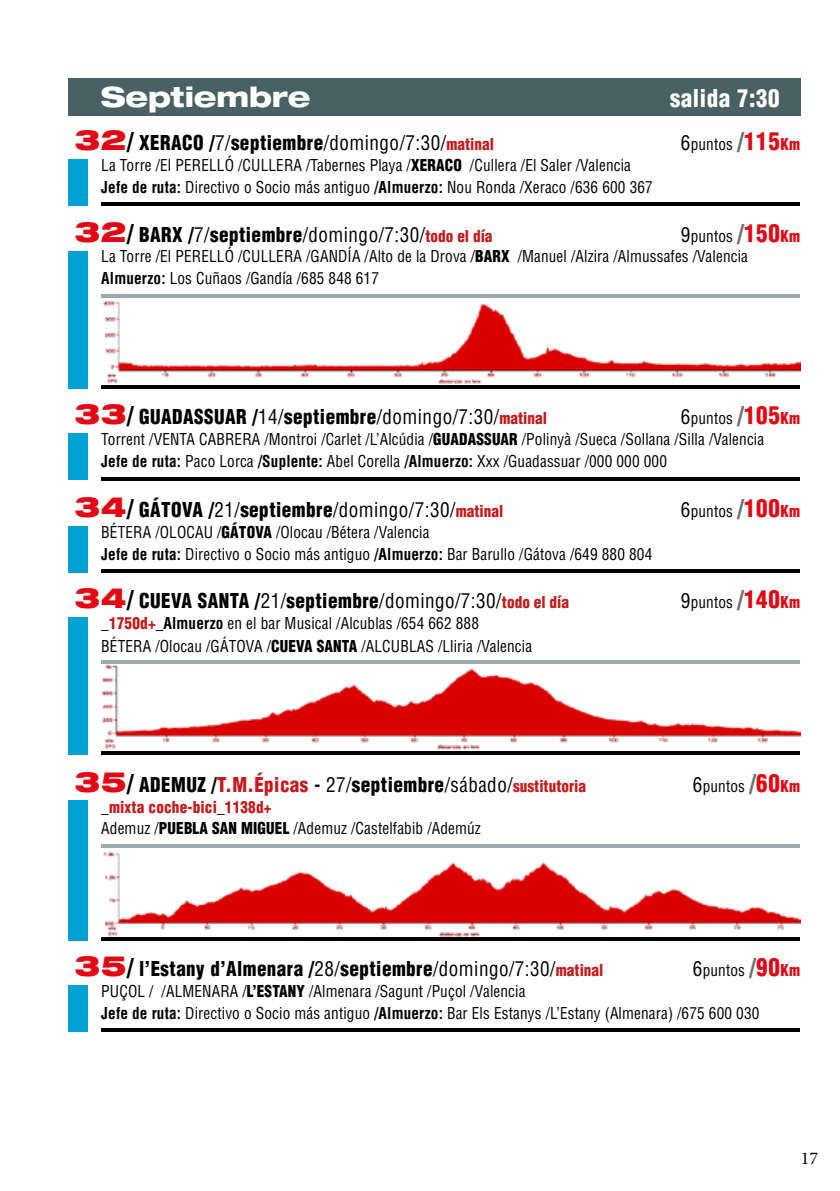
<style>
.page{position:relative;width:840px;height:1191px;background:#fff}
.page>*{position:absolute;margin:0;border:0;box-sizing:border-box;transform-origin:0 0}
.t1{font:800 expanded 28px "Helvetica Neue";letter-spacing:-.005em;color:#fff}
.t2{font:900 condensed 24px "Helvetica";letter-spacing:.025em;color:#fff;scale:.95 1}
.t3{font:900 condensed 20px "Helvetica";letter-spacing:.025em;color:#000;scale:.95 1}
.t4{font:condensed 20px "Helvetica";letter-spacing:.025em;color:#000;scale:.95 1}
.t5{font:18px "Minion Pro";color:#000}
.t6{font:condensed 16px/21.4px "Helvetica";letter-spacing:.01em;color:#000;scale:.95 1}
.s1{font-family:"Helvetica Neue";font-stretch:expanded;font-size:28px;color:#e30613}
.s2{font-size:24px}
.s3{font-weight:400}
.s4{font-size:16px;color:#c51a1b}
.s5{font-size:20px}
.s6{font-weight:900;font-size:24px;color:#706f6f}
.s7{font-weight:900;font-size:24px;color:#e30613}
.s8{font-weight:900;color:#e30613}
.s9{font-weight:900}
.s10{font-weight:700}
.s11{font-family:"Helvetica Neue";font-weight:900;font-stretch:expanded;font-size:28px;color:#e30613}
.s12{font-weight:900;font-size:24px}
.s13{font-weight:900;font-size:16px;color:#c51a1b}
.s14{font-weight:900;color:#c51a1b}
.s15{color:#c51a1b}
</style>
<div class="page">
<div style="left:68px;top:79px;width:731px;height:37px;background:#496164"></div>
<hr style="left:101px;top:202px;width:698px;height:4px;background:#000">
<div style="left:68px;top:159px;width:20px;height:47px;background:#00a1d4"></div>
<img style="left:101px;top:297px;width:698px;height:87px">
<hr style="left:101px;top:294px;width:698px;height:3px;background:#9ba9b1">
<div style="left:68px;top:251px;width:20px;height:137px;background:#00a1d4"></div>
<hr style="left:101px;top:385px;width:698px;height:3px;background:#000">
<img style="left:102px;top:664px;width:697px;height:86px">
<hr style="left:101px;top:660px;width:698px;height:4px;background:#9ba9b1">
<div style="left:68px;top:617px;width:20px;height:138px;background:#00a1d4"></div>
<hr style="left:101px;top:751px;width:698px;height:4px;background:#000">
<hr style="left:101px;top:570px;width:698px;height:3px;background:#000">
<div style="left:68px;top:526px;width:20px;height:47px;background:#00a1d4"></div>
<hr style="left:101px;top:1028px;width:698px;height:4px;background:#000">
<div style="left:68px;top:985px;width:20px;height:47px;background:#00a1d4"></div>
<hr style="left:101px;top:477px;width:698px;height:3px;background:#000">
<div style="left:68px;top:433px;width:20px;height:47px;background:#00a1d4"></div>
<img style="left:101px;top:847px;width:698px;height:90px">
<hr style="left:101px;top:844px;width:698px;height:3px;background:#9ba9b1">
<hr style="left:101px;top:937px;width:698px;height:3px;background:#000">
<div style="left:68px;top:800px;width:20px;height:140px;background:#00a1d4"></div>
<h1 class="t1" style="left:101px;top:79px;width:211px">Septiembre</h1>
<h2 class="t2" style="left:669px;top:83px;width:117px">salida 7:30</h2>
<p class="t3" style="left:74px;top:130px;width:443px"><span class="s1">32</span><span class="s2">/</span> XERACO /<span class="s3">7/</span>septiembre<span class="s3">/domingo/7:30/</span><span class="s4">matinal</span></p>
<p class="t6" style="left:680px;top:133px;width:127px"><span class="s5">6</span>puntos <span class="s6">/</span><span class="s7">115</span><span class="s8">Km</span></p>
<p class="t6" style="left:101px;top:153px;width:581px;line-height:22px">La Torre /El PERELLÓ /CULLERA /Tabernes Playa /<span class="s9">XERACO</span> /Cullera /El Saler /Valencia<br><span class="s10">Jefe de ruta:</span> Directivo o Socio más antiguo <span class="s10">/Almuerzo:</span> Nou Ronda /Xeraco /636 600 367</p>
<p class="t4" style="left:74px;top:222px;width:441px"><span class="s11">32</span><span class="s12">/</span> <span class="s9">BARX /</span>7/<span class="s9">septiembre</span>/domingo/7:30/<span class="s13">todo el día</span></p>
<p class="t6" style="left:101px;top:225px;width:736px;text-indent:579px"><span class="s5">9</span>puntos <span class="s6">/</span><span class="s7">150</span><span class="s8">Km<br></span>La Torre /El PERELLÓ /CULLERA /GANDÍA /Alto de la Drova /<span class="s9">BARX</span> /Manuel /Alzira /Almussafes /Valencia<br><span class="s10">Almuerzo:</span> Los Cuñaos /Gandía /685 848 617</p>
<p class="t3" style="left:74px;top:404px;width:498px"><span class="s1">33</span><span class="s2">/</span> GUADASSUAR /<span class="s3">14/</span>septiembre<span class="s3">/domingo/7:30/</span><span class="s4">matinal</span></p>
<p class="t6" style="left:101px;top:407px;width:736px;text-indent:579px"><span class="s5">6</span>puntos <span class="s6">/</span><span class="s7">105</span><span class="s8">Km<br></span>Torrent /VENTA CABRERA /Montroi /Carlet /L’Alcúdia /<span class="s9">GUADASSUAR</span> /Polinyà /Sueca /Sollana /Silla /Valencia<br><span class="s10">Jefe de ruta:</span> Paco Lorca <span class="s10">/Suplente:</span> Abel Corella <span class="s10">/Almuerzo:</span> Xxx /Guadassuar /000 000 000</p>
<p class="t3" style="left:74px;top:497px;width:452px"><span class="s1">34</span><span class="s2">/</span> GÁTOVA /<span class="s3">21/</span>septiembre<span class="s3">/domingo/7:30/</span><span class="s4">matinal</span></p>
<p class="t6" style="left:680px;top:500px;width:127px"><span class="s5">6</span>puntos <span class="s6">/</span><span class="s7">100</span><span class="s8">Km</span></p>
<p class="t6" style="left:101px;top:521px;width:581px;line-height:22px">BÉTERA /OLOCAU /<span class="s9">GÁTOVA</span> /Olocau /Bétera /Valencia<br><span class="s10">Jefe de ruta:</span> Directivo o Socio más antiguo <span class="s10">/Almuerzo:</span> Bar Barullo /Gátova /649 880 804</p>
<p class="t3" style="left:74px;top:588px;width:521px"><span class="s1">34</span><span class="s2">/</span> CUEVA SANTA /<span class="s3">21/</span>septiembre<span class="s3">/domingo/7:30/</span><span class="s4">todo el día</span></p>
<p class="t6" style="left:680px;top:591px;width:127px"><span class="s5">9</span>puntos <span class="s6">/</span><span class="s7">140</span><span class="s8">Km</span></p>
<p class="t6" style="left:101px;top:611px;width:455px;line-height:23px">_<span class="s14">1750d+</span>_<span class="s10">Almuerzo</span> en el bar Musical /Alcublas /654 662 888<br>BÉTERA /Olocau /GÁTOVA /<span class="s9">CUEVA SANTA</span> /ALCUBLAS /Lliria /Valencia</p>
<p class="t3" style="left:74px;top:772px;width:539px"><span class="s1">35</span><span class="s2">/</span> ADEMUZ /<span class="s15">T.M.Épicas</span> <span class="s10">-</span> <span class="s3">27/</span>septiembre<span class="s3">/sábado/</span><span class="s4">sustitutoria</span></p>
<p class="t6" style="left:692px;top:775px;width:115px"><span class="s5">6</span>puntos <span class="s6">/</span><span class="s7">60</span><span class="s8">Km</span></p>
<p class="t6" style="left:101px;top:796px;width:401px">_<span class="s14">mixta coche-bici</span>_<span class="s14">1138d+<br></span>Ademuz /<span class="s9">PUEBLA SAN MIGUEL</span> /Ademuz /Castelfabib /Ademúz</p>
<p class="t3" style="left:74px;top:956px;width:558px"><span class="s1">35</span><span class="s2">/</span> l’Estany d’Almenara /<span class="s3">28/</span>septiembre<span class="s3">/domingo/7:30/</span><span class="s4">matinal</span></p>
<p class="t6" style="left:692px;top:959px;width:115px"><span class="s5">6</span>puntos <span class="s6">/</span><span class="s7">90</span><span class="s8">Km</span></p>
<p class="t6" style="left:101px;top:980px;width:694px;line-height:22px">PUÇOL / /ALMENARA /<span class="s9">L’ESTANY</span> /Almenara /Sagunt /Puçol /Valencia<br><span class="s10">Jefe de ruta:</span> Directivo o Socio más antiguo <span class="s10">/Almuerzo:</span> Bar Els Estanys /L’Estany (Almenara) /675 600 030</p>
<p class="t5" style="left:800px;top:1146px;width:19px">17</p>
</div>
